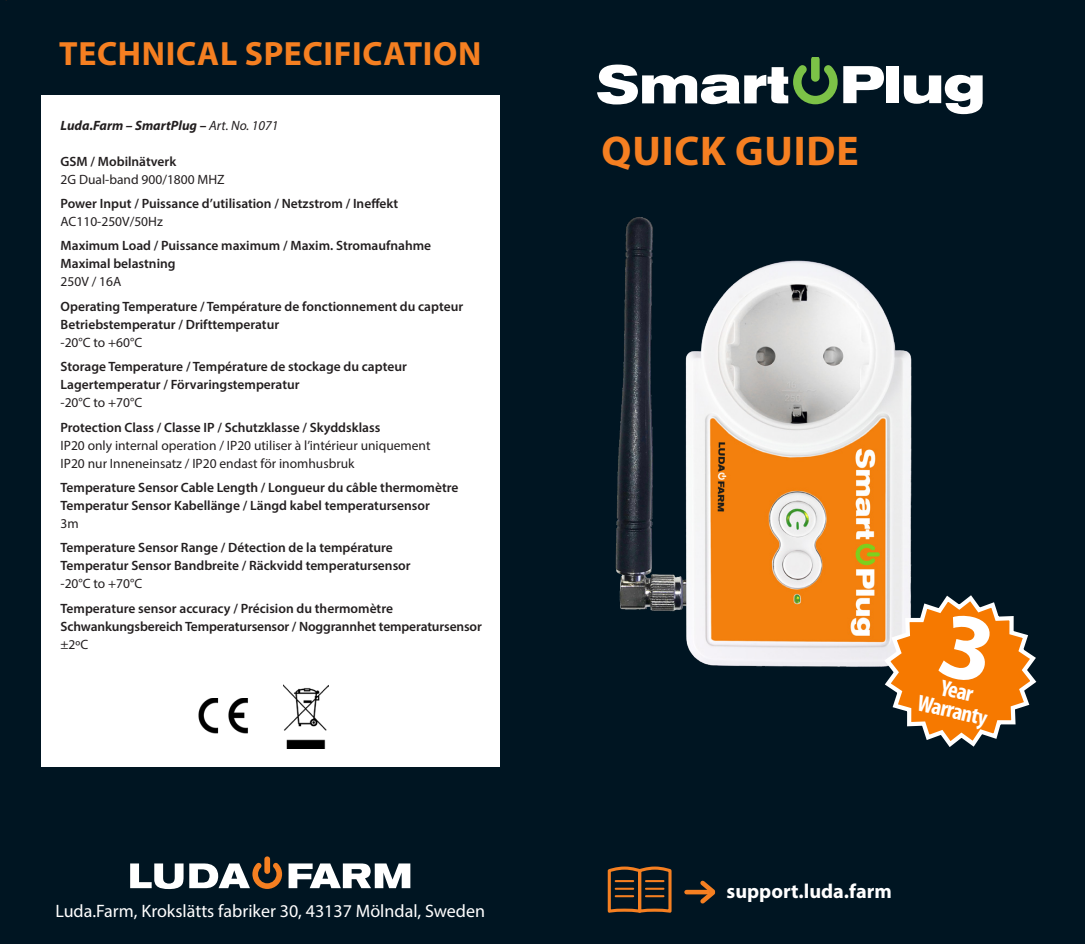
<style>
.page{position:relative;width:1085px;height:944px;background:#fff}
.page>*{position:absolute;margin:0;border:0;box-sizing:border-box;transform-origin:0 0}
.t1{font:700 41.85px "Myriad Pro";letter-spacing:.02em;color:#f57f21}
.t2{font:700 33.75px "Myriad Pro";letter-spacing:.02em;color:#f57f21}
.Vit_rubrik{font:700 condensed 23.4px/20px "Myriad Pro";color:#fff;text-align:center}
.t3{font:700 20.25px "Myriad Pro";color:#fff}
.t4{font:18px "Myriad Pro";color:#fff}
.t5{font:600 13.5px/18px "Myriad Pro";color:#231f20}
.t6{font:13.5px/18px "Myriad Pro";color:#231f20}
.t7{font:italic 700 13.5px "Myriad Pro";color:#231f20}
.s1{font-style:normal}
.s2{font-weight:400}
.s3{font-weight:600}
</style>
<div class="page">
<div style="left:0;top:0;width:544px;height:944px;background:#001522"></div>
<div style="left:544px;top:0;width:540px;height:944px;background:#001522"></div>
<svg style="left:607px;top:866px;width:65px;height:47px"></svg>
<svg style="left:696px;top:880px;width:20px;height:24px"></svg>
<hr style="left:686px;top:890px;width:21px;height:4px;background:#f57f21">
<svg style="left:130px;top:863px;width:53px;height:26px"></svg>
<svg style="left:288px;top:863px;width:122px;height:25px"></svg>
<div style="left:264px;top:856px;width:6px;height:18px;background:#f57f21;border-radius:3px"></div>
<svg style="left:189px;top:863px;width:93px;height:26px"></svg>
<svg style="left:843px;top:66px;width:40px;height:37px"></svg>
<div style="left:886px;top:66px;width:12px;height:37px;background:#fff"></div>
<svg style="left:903px;top:75px;width:79px;height:39px"></svg>
<svg style="left:597px;top:57px;width:240px;height:47px"></svg>
<div style="left:41px;top:96px;width:458px;height:671px;background:#fff"></div>
<img style="left:615px;top:217px;width:297px;height:450px">
<img style="left:283px;top:684px;width:45px;height:65px">
<img style="left:198px;top:698px;width:50px;height:35px">
<svg style="left:881px;top:592px;width:156px;height:155px"></svg>
<p class="t2" style="left:59px;top:32px;width:423px">TECHNICAL SPECIFICATION</p>
<p class="t7" style="left:61px;top:116px;width:219px">Luda.Farm – SmartPlug <span class="s1">–</span> <span class="s2">Art. No. 1071</span></p>
<p class="t6" style="left:61px;top:152px;width:166px"><span class="s3">GSM / Mobilnätverk<br></span>2G Dual-band 900/1800 MHZ</p>
<p class="t5" style="left:61px;top:194px;width:339px">Power Input / Puissance d’utilisation / Netzstrom / Ineffekt<br><span class="s2">AC110-250V/50Hz</span></p>
<p class="t5" style="left:61px;top:236px;width:372px">Maximum Load / Puissance maximum / Maxim. Stromaufnahme<br>Maximal belastning<br><span class="s2">250V / 16A</span></p>
<p class="t5" style="left:61px;top:297px;width:404px">Operating Temperature / Température de fonctionnement du capteur<br>Betriebstemperatur / Drifttemperatur<br><span class="s2">-20°C to +60°C</span></p>
<p class="t5" style="left:61px;top:357px;width:348px">Storage Temperature / Température de stockage du capteur<br>Lagertemperatur / Förvaringstemperatur<br><span class="s2">-20°C to +70°C</span></p>
<p class="t6" style="left:61px;top:418px;width:371px"><span class="s3">Protection Class / Classe IP / Schutzklasse / Skyddsklass<br></span>IP20 only internal operation / IP20 utiliser à l’intérieur uniquement<br>IP20 nur Inneneinsatz / IP20 endast för inomhusbruk</p>
<p class="t5" style="left:61px;top:478px;width:399px">Temperature Sensor Cable Length / Longueur du câble thermomètre<br>Temperatur Sensor Kabellänge / Längd kabel temperatursensor<br><span class="s2">3m</span></p>
<p class="t5" style="left:61px;top:538px;width:351px">Temperature Sensor Range / Détection de la température<br>Temperatur Sensor Bandbreite / Räckvidd temperatursensor <span class="s2">-20°C to +70°C</span></p>
<p class="t5" style="left:61px;top:599px;width:423px">Temperature sensor accuracy / Précision du thermomètre<br>Schwankungsbereich Temperatursensor / Noggrannhet temperatursensor <span class="s2">±2ºC</span></p>
<p class="t4" style="left:55px;top:900px;width:431px">Luda.Farm, Krokslätts fabriker 30, 43137 Mölndal, Sweden</p>
<p class="t1" style="left:601px;top:124px;width:258px">QUICK GUIDE</p>
<p class="Vit_rubrik" style="left:924px;top:672px;width:73px;rotate:13deg">Year<br>Warranty</p>
<p class="t3" style="left:726px;top:878px;width:167px">support.luda.farm</p>
</div>
